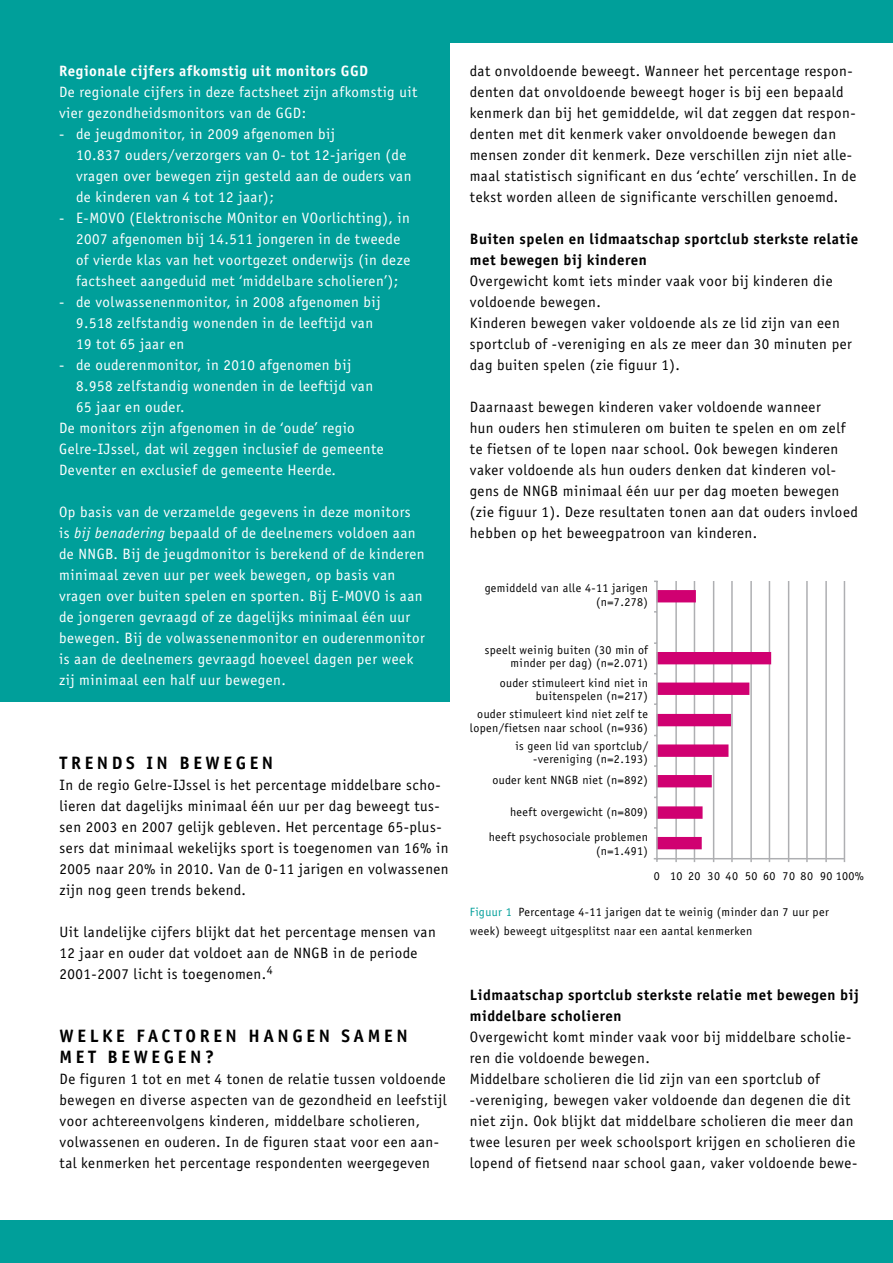
<style>
.page{position:relative;width:893px;height:1263px;background:#fff}
.page>*{position:absolute;margin:0;border:0;box-sizing:border-box;transform-origin:0 0}
.t1{font:700 18px/21px "Officina Sans";letter-spacing:.2em;color:#000}
.t2{font:15px/21px "Officina Sans";letter-spacing:.035em;color:#000}
.t3{font:15px/21px "Officina Sans";letter-spacing:.035em;color:#fff}
.t4{font:700 15px/21px "Officina Sans";letter-spacing:.035em;color:#000}
.t5{font:700 15px "Officina Sans";letter-spacing:.035em;color:#fff}
.t6{font:12px/13.5px "Officina Sans";letter-spacing:.035em;color:#000;text-align:right}
.s1{font-style:italic}
.s2{color:#009f9a}
</style>
<div class="page">
<div style="left:0;top:0;width:893px;height:43px;background:#009f9a"></div>
<div style="left:0;top:1220px;width:893px;height:43px;background:#009f9a"></div>
<div style="left:0;top:26px;width:449px;height:676px;background:#009f9a"></div>
<hr style="left:844px;top:581px;width:1px;height:281px;background:#aeafb2">
<hr style="left:825px;top:581px;width:2px;height:281px;background:#aeafb2">
<hr style="left:806px;top:581px;width:2px;height:281px;background:#aeafb2">
<hr style="left:788px;top:581px;width:1px;height:281px;background:#aeafb2">
<hr style="left:769px;top:581px;width:1px;height:281px;background:#aeafb2">
<hr style="left:750px;top:581px;width:2px;height:281px;background:#aeafb2">
<hr style="left:731px;top:581px;width:2px;height:281px;background:#aeafb2">
<hr style="left:713px;top:581px;width:1px;height:281px;background:#aeafb2">
<hr style="left:694px;top:581px;width:1px;height:281px;background:#aeafb2">
<hr style="left:675px;top:581px;width:2px;height:281px;background:#aeafb2">
<hr style="left:654px;top:858px;width:190px;height:1px;background:#aeafb2">
<hr style="left:656px;top:581px;width:2px;height:281px;background:#aeafb2">
<svg style="left:654px;top:590px;width:117px;height:259px"></svg>
<p class="t5" style="left:59px;top:61px;width:309px">Regionale cijfers afkomstig uit monitors GGD</p>
<p class="t3" style="left:59px;top:81px;width:360px">De regionale cijfers in deze factsheet zijn afkomstig uit vier gezondheidsmonitors van de GGD:</p>
<p class="t3" style="left:76px;top:123px;width:337px;text-indent:-17px">- de jeugdmonitor, in 2009 afgenomen bij<br>10.837 ouders/verzorgers van 0- tot 12-jarigen (de vragen over bewegen zijn gesteld aan de ouders van de kinderen van 4 tot 12 jaar);</p>
<p class="t3" style="left:76px;top:207px;width:336px;text-indent:-17px">- E-MOVO (Elektronische MOnitor en VOorlichting), in 2007 afgenomen bij 14.511 jongeren in de tweede of vierde klas van het voortgezet onderwijs (in deze factsheet aangeduid met ‘middelbare scholieren’);</p>
<p class="t3" style="left:76px;top:291px;width:306px;text-indent:-17px">- de volwassenenmonitor, in 2008 afgenomen bij<br>9.518 zelfstandig wonenden in de leeftijd van<br>19 tot 65 jaar en</p>
<p class="t3" style="left:59px;top:354px;width:294px">- de ouderenmonitor, in 2010 afgenomen bij</p>
<p class="t3" style="left:76px;top:375px;width:299px">8.958 zelfstandig wonenden in de leeftijd van</p>
<p class="t3" style="left:76px;top:396px;width:110px">65 jaar en ouder.</p>
<p class="t3" style="left:59px;top:417px;width:297px">De monitors zijn afgenomen in de ‘oude’ regio</p>
<p class="t3" style="left:59px;top:438px;width:326px">Gelre-IJssel, dat wil zeggen inclusief de gemeente</p>
<p class="t3" style="left:59px;top:459px;width:278px">Deventer en exclusief de gemeente Heerde.</p>
<p class="t3" style="left:59px;top:501px;width:367px">Op basis van de verzamelde gegevens in deze monitors is <span class="s1">bij benadering</span> bepaald of de deelnemers voldoen aan de NNGB. Bij de jeugdmonitor is berekend of de kinderen minimaal zeven uur per week bewegen, op basis van vragen over buiten spelen en sporten. Bij E-MOVO is aan de jongeren gevraagd of ze dagelijks minimaal één uur bewegen. Bij de volwassenenmonitor en ouderenmonitor is aan de deelnemers gevraagd hoeveel dagen per week zij minimaal een half uur bewegen.</p>
<p class="t1" style="left:60px;top:752px;width:215px">Trends in b ewegen</p>
<p class="t2" style="left:60px;top:774px;width:391px">In de regio Gelre-IJssel is het percentage middelbare scho&shy;lieren dat dagelijks minimaal één uur per dag beweegt tus&shy;sen 2003 en 2007 gelijk gebleven. Het percentage 65-plus&shy;sers dat minimaal wekelijks sport is toegenomen van 16% in 2005 naar 20% in 2010. Van de 0-11 jarigen en volwassenen zijn nog geen trends bekend.</p>
<p class="t2" style="left:60px;top:921px;width:378px">Uit landelijke cijfers blijkt dat het percentage mensen van<br>12 jaar en ouder dat voldoet aan de NNGB in de periode<br>2001-2007 licht is toegenomen.<sup>4</sup></p>
<p class="t1" style="left:60px;top:1025px;width:350px">Welke factoren hangen samen met b ewegen?</p>
<p class="t2" style="left:60px;top:1068px;width:389px">De figuren 1 tot en met 4 tonen de relatie tussen voldoende bewegen en diverse aspecten van de gezondheid en leefstijl voor achtereenvolgens kinderen, middelbare scholieren, volwassenen en ouderen. In de figuren staat voor een aan&shy;tal kenmerken het percentage respondenten weergegeven</p>
<p class="t2" style="left:470px;top:60px;width:388px">dat onvoldoende beweegt. Wanneer het percentage respon&shy;denten dat onvoldoende beweegt hoger is bij een bepaald kenmerk dan bij het gemiddelde, wil dat zeggen dat respon&shy;denten met dit kenmerk vaker onvoldoende bewegen dan mensen zonder dit kenmerk. Deze verschillen zijn niet alle&shy;maal statistisch significant en dus ‘echte’ verschillen. In de tekst worden alleen de significante verschillen genoemd.</p>
<p class="t4" style="left:470px;top:228px;width:390px">Buiten spelen en lidmaatschap sportclub sterkste relatie met bewegen bij kinderen</p>
<p class="t2" style="left:470px;top:270px;width:383px">Overgewicht komt iets minder vaak voor bij kinderen die voldoende bewegen.<br>Kinderen bewegen vaker voldoende als ze lid zijn van een sportclub of -vereniging en als ze meer dan 30 minuten per dag buiten spelen (zie figuur 1).</p>
<p class="t2" style="left:470px;top:396px;width:390px">Daarnaast bewegen kinderen vaker voldoende wanneer<br>hun ouders hen stimuleren om buiten te spelen en om zelf te fietsen of te lopen naar school. Ook bewegen kinderen vaker voldoende als hun ouders denken dat kinderen vol&shy;gens de NNGB minimaal één uur per dag moeten bewegen (zie figuur 1). Deze resultaten tonen aan dat ouders invloed hebben op het beweegpatroon van kinderen.</p>
<p class="t6" style="left:485px;top:582px;width:165px">gemiddeld van alle 4-11 jarigen (n=7.278)</p>
<p class="t6" style="left:485px;top:643px;width:165px">speelt weinig buiten (30 min of minder per dag) (n=2.071)</p>
<p class="t6" style="left:500px;top:676px;width:150px">ouder stimuleert kind niet in buitenspelen (n=217)</p>
<p class="t6" style="left:470px;top:708px;width:180px">ouder stimuleert kind niet zelf te lopen/fietsen naar school (n=936)</p>
<p class="t6" style="left:515px;top:739px;width:134px">is geen lid van sportclub/ -vereniging (n=2.193)</p>
<p class="t6" style="left:492px;top:774px;width:157px">ouder kent NNGB niet (n=892)</p>
<p class="t6" style="left:489px;top:799px;width:161px;line-height:25.5px">heeft overgewicht (n=809) heeft psychosociale problemen</p>
<p class="t6" style="left:596px;top:844px;width:54px">(n=1.491)</p>
<p class="t6" style="left:654px;top:869px;width:212px">0 10 20 30 40 50 60 70 80 90 100%</p>
<p class="t6" style="left:470px;top:902px;width:360px;line-height:19.5px;text-align:left"><span class="s2">Figuur 1</span> Percentage 4-11 jarigen dat te weinig (minder dan 7 uur per week) beweegt uitgesplitst naar een aantal kenmerken</p>
<p class="t4" style="left:470px;top:984px;width:390px">Lidmaatschap sportclub sterkste relatie met bewegen bij middelbare scholieren</p>
<p class="t2" style="left:470px;top:1026px;width:389px">Overgewicht komt minder vaak voor bij middelbare scholie&shy;ren die voldoende bewegen.<br>Middelbare scholieren die lid zijn van een sportclub of -vereniging, bewegen vaker voldoende dan degenen die dit niet zijn. Ook blijkt dat middelbare scholieren die meer dan twee lesuren per week schoolsport krijgen en scholieren die lopend of fietsend naar school gaan, vaker voldoende bewe-</p>
</div>
